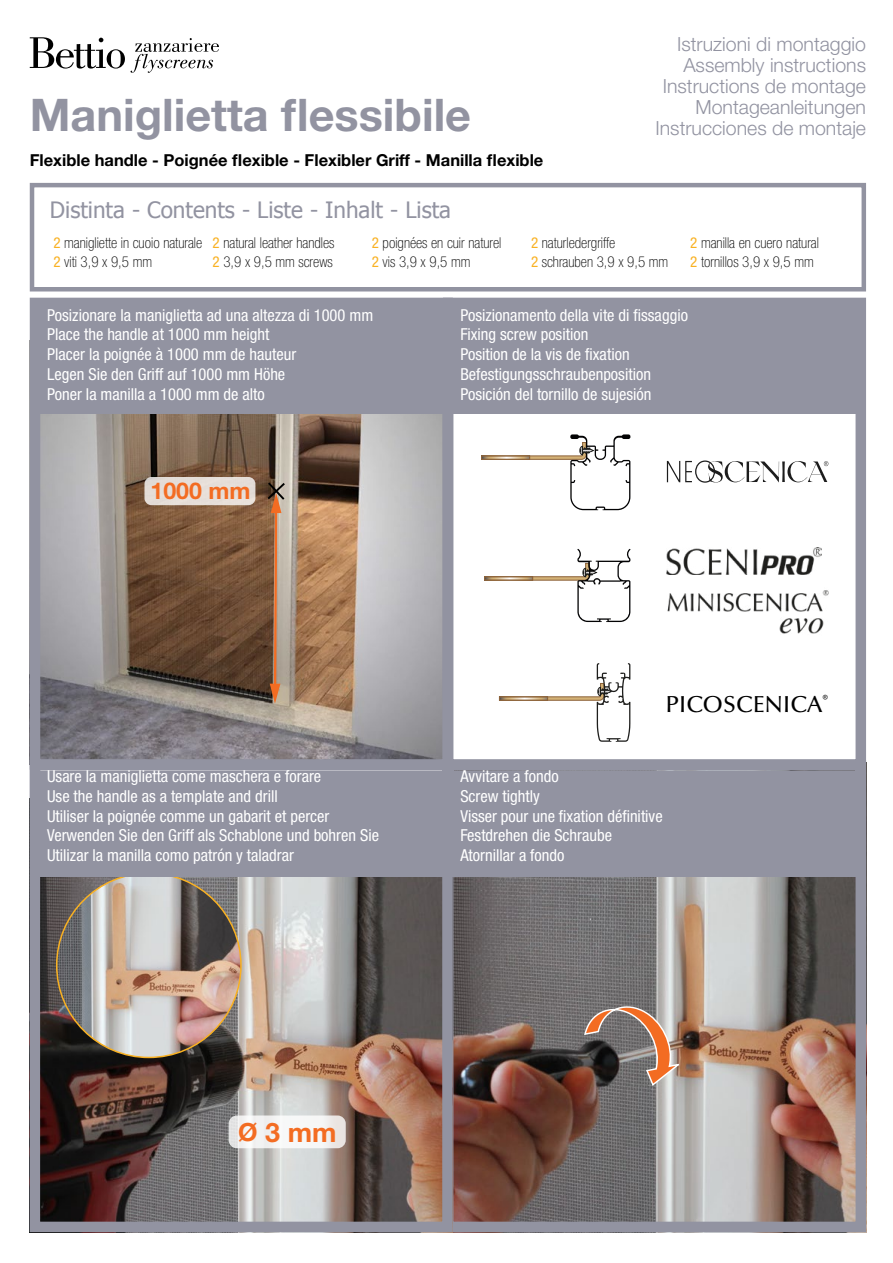
<style>
.page{position:relative;width:893px;height:1263px;background:#fff}
.page>*{position:absolute;margin:0;border:0;box-sizing:border-box;transform-origin:0 0}
.t1{font:700 45px "Helvetica Neue LT Std";color:#9293a1}
.t2{font:700 26.85px "Helvetica Neue LT Std";color:#f36c22}
.t3{font:500 23.25px "Optima LT Std";color:#000}
.t4{font:700 23.25px "Helvetica Neue LT Std";color:#f36c22}
.t5{font:22.5px "Tahoma";color:#9293a1}
.t6{font:300 19.5px/21px "Helvetica Neue LT Std";color:#9293a1;text-align:right}
.t7{font:condensed 16.5px/19.8px "Helvetica Neue LT Std";color:#fff}
.t8{font:700 16.5px "Helvetica Neue LT Std";color:#000}
.t9{font:100 condensed 15px "Helvetica Neue LT Std";color:#000}
.s1{font-weight:400;color:#f9b122}
.s2{font-size:25.05px}
</style>
<div class="page">
<div style="left:30px;top:183px;width:836px;height:108px;border:4px solid #9293a1"></div>
<img style="left:41px;top:414px;width:401px;height:345px">
<svg style="left:265px;top:480px;width:22px;height:224px;background:#a07f67"></svg>
<div style="left:144px;top:477px;width:111px;height:28px;background:#e5ded8;border-radius:7px"></div>
<div style="left:30px;top:298px;width:423px;height:472px;border:10px solid #9293a1"></div>
<div style="left:443px;top:298px;width:423px;height:472px;border:10px solid #9293a1"></div>
<img style="left:454px;top:876px;width:401px;height:345px">
<svg style="left:583px;top:999px;width:101px;height:88px;background:#8e786c"></svg>
<div style="left:443px;top:760px;width:423px;height:472px;border:10px solid #9293a1"></div>
<img style="left:41px;top:876px;width:401px;height:345px">
<svg style="left:229px;top:1115px;width:117px;height:33px;fill:#f4f4f3"></svg>
<div style="left:30px;top:760px;width:423px;height:472px;border:10px solid #9293a1"></div>
<div style="left:40px;top:308px;width:403px;height:106px;background:#9293a1"></div>
<div style="left:453px;top:308px;width:403px;height:106px;background:#9293a1"></div>
<img style="left:57px;top:873px;width:184px;height:184px;border-radius:92px">
<svg style="left:667px;top:460px;width:161px;height:23px"></svg>
<svg style="left:481px;top:434px;width:149px;height:76px"></svg>
<svg style="left:499px;top:663px;width:131px;height:79px"></svg>
<svg style="left:484px;top:549px;width:146px;height:73px"></svg>
<div style="left:40px;top:771px;width:403px;height:105px;background:#9293a1"></div>
<div style="left:448px;top:771px;width:408px;height:105px;background:#9293a1"></div>
<img style="left:667px;top:548px;width:154px;height:26px">
<img style="left:667px;top:590px;width:161px;height:44px">
<svg style="left:30px;top:37px;width:95px;height:32px"></svg>
<svg style="left:131px;top:38px;width:88px;height:35px"></svg>
<h1 class="t1" style="left:30px;top:87px;width:443px">Maniglietta flessibile</h1>
<p class="t8" style="left:30px;top:150px;width:515px">Flexible handle - Poignée flexible - Flexibler Griff - Manilla flexible</p>
<h3 class="t5" style="left:50px;top:195px;width:403px">Distinta - Contents - Liste - Inhalt - Lista</h3>
<p class="t6" style="left:655px;top:33px;width:212px">Istruzioni di montaggio<br>Assembly instructions<br>Instructions de montage<br>Montageanleitungen<br>Instrucciones de montaje</p>
<p class="t9" style="left:53px;top:234px;width:283px"><span class="s1">2</span> manigliette in cuoio naturale <span class="s1">2</span> natural leather handles</p>
<p class="t9" style="left:372px;top:234px;width:131px"><span class="s1">2</span> poignées en cuir naturel</p>
<p class="t9" style="left:531px;top:234px;width:86px"><span class="s1">2</span> naturledergriffe</p>
<p class="t9" style="left:690px;top:234px;width:130px"><span class="s1">2</span> manilla en cuero natural</p>
<p class="t9" style="left:53px;top:253px;width:100px"><span class="s1">2</span> viti 3,9 x 9,5 mm</p>
<p class="t9" style="left:213px;top:253px;width:122px"><span class="s1">2</span> 3,9 x 9,5 mm screws</p>
<p class="t9" style="left:372px;top:253px;width:100px"><span class="s1">2</span> vis 3,9 x 9,5 mm</p>
<p class="t9" style="left:531px;top:253px;width:139px"><span class="s1">2</span> schrauben 3,9 x 9,5 mm</p>
<p class="t9" style="left:690px;top:253px;width:125px"><span class="s1">2</span> tornillos 3,9 x 9,5 mm</p>
<p class="t7" style="left:47px;top:305px;width:328px">Posizionare la maniglietta ad una altezza di 1000 mm Place the handle at 1000 mm height<br>Placer la poignée à 1000 mm de hauteur<br>Legen Sie den Griff auf 1000 mm Höhe<br>Poner la manilla a 1000 mm de alto</p>
<p class="t7" style="left:460px;top:305px;width:229px">Posizionamento della vite di fissaggio<br>Fixing screw position<br>Position de la vis de fixation<br>Befestigungsschraubenposition<br>Posición del tornillo de sujesión</p>
<h3 class="t4" style="left:151px;top:477px;width:102px">1000 mm</h3>
<p class="t7" style="left:47px;top:766px;width:333px">Usare la maniglietta come maschera e forare<br>Use the handle as a template and drill<br>Utiliser la poignée comme un gabarit et percer Verwenden Sie den Griff als Schablone und bohren Sie Utilizar la manilla como patrón y taladrar</p>
<h3 class="t3" style="left:666px;top:691px;width:164px">PICOSCENICA<sup>®</sup></h3>
<p class="t7" style="left:460px;top:766px;width:204px">Avvitare a fondo<br>Screw tightly<br>Visser pour une fixation définitive<br>Festdrehen die Schraube<br>Atornillar a fondo</p>
<h2 class="t2" style="left:238px;top:1115px;width:100px"><span class="s2">Ø</span> 3 mm</h2>
</div>
